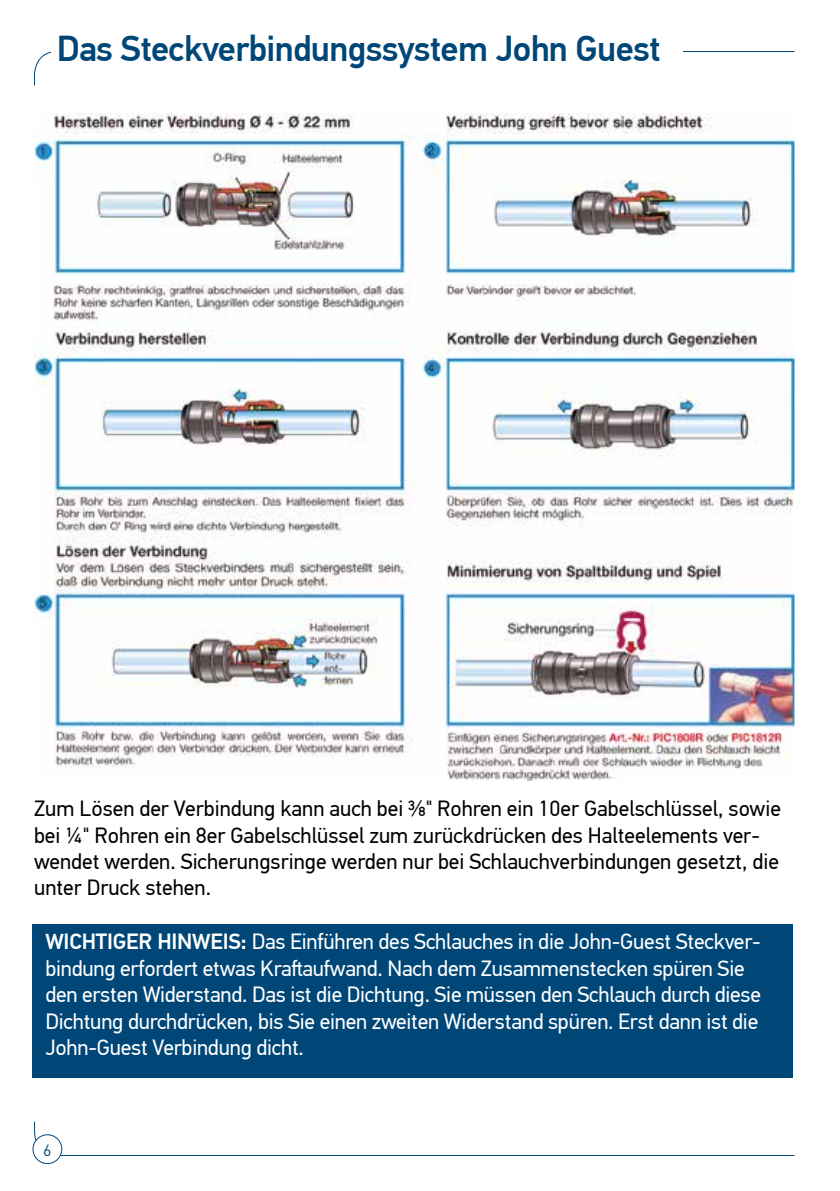
<style>
.page{position:relative;width:840px;height:1191px;background:#fff}
.page>*{position:absolute;margin:0;border:0;box-sizing:border-box;transform-origin:0 0}
.t1{font:500 36px "PF Din Text Pro";letter-spacing:-.02em;color:#004778}
.t2{font:22px/26.4px "PF Din Text Pro";letter-spacing:-.01em;color:#fff}
.t3{font:22px/26.4px "PF Din Text Pro";color:#000}
.t4{font:16px "DIN";color:#004778}
.s1{font-weight:500}
</style>
<div class="page">
<svg style="left:34px;top:1121px;width:761px;height:35px"></svg>
<div style="left:33px;top:1134px;width:29px;height:29px;background:#fff;border-radius:50%"></div>
<div style="left:32px;top:1134px;width:30px;height:30px;border:1px solid #004778;border-radius:50%"></div>
<svg style="left:34px;top:51px;width:761px;height:35px"></svg>
<img style="left:34px;top:113px;width:760px;height:667px">
<div style="left:51px;top:34px;width:630px;height:27px;background:#fff"></div>
<div style="left:32px;top:924px;width:760px;height:153px;background:#004778"></div>
<h1 class="t1" style="left:57px;top:27px;width:605px">Das Steckverbindungssystem John Guest</h1>
<p class="t3" style="left:34px;top:795px;width:748px">Zum Lösen der Verbindung kann auch bei ⅜" Rohren ein 10er Gabelschlüssel, sowie bei ¼" Rohren ein 8er Gabelschlüssel zum zurückdrücken des Halteelements ver&shy;wendet werden. Sicherungsringe werden nur bei Schlauchverbindungen gesetzt, die unter Druck stehen.</p>
<p class="t2" style="left:45px;top:929px;width:716px"><span class="s1">WICHTIGER HINWEIS:</span> Das Einführen des Schlauches in die John-Guest Steckver&shy;bindung erfordert etwas Kraftaufwand. Nach dem Zusammenstecken spüren Sie den ersten Widerstand. Das ist die Dichtung. Sie müssen den Schlauch durch diese Dichtung durchdrücken, bis Sie einen zweiten Widerstand spüren. Erst dann ist die John-Guest Verbindung dicht.</p>
<p class="t4" style="left:43px;top:1139px;width:10px">6</p>
</div>
